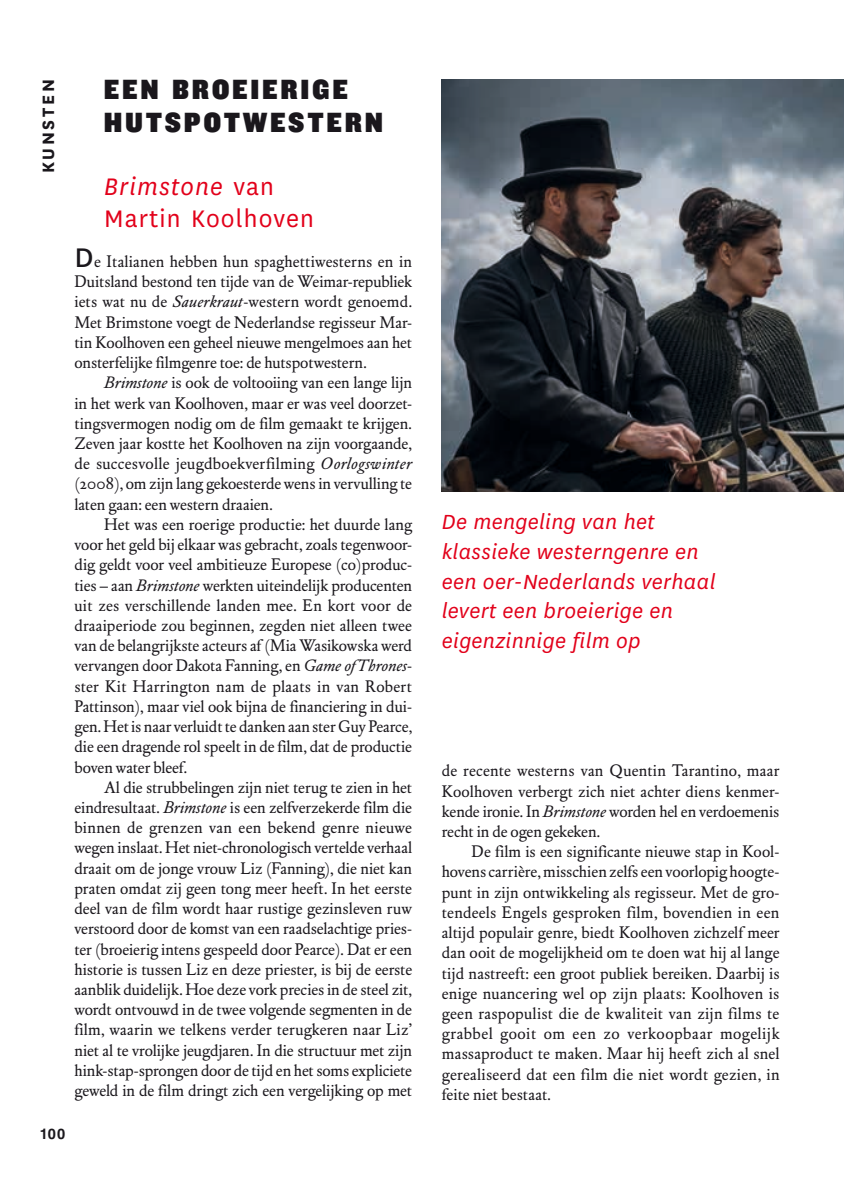
<style>
.page{position:relative;width:844px;height:1191px;background:#fff}
.page>*{position:absolute;margin:0;border:0;box-sizing:border-box;transform-origin:0 0}
.t1{font:28.88px/33.2px "Knockout HTF91 Ultmt Middlewt";letter-spacing:.12em;color:#1a171c;scale:.96 1}
.t2{font:28px/31.5px "National";letter-spacing:.04em;color:#e2001a}
.t3{font:italic 23.8px/29.8px "National";letter-spacing:.015em;color:#e2001a}
.t4{font:700 19.25px "National";letter-spacing:.14em;color:#1a171c}
.t5{font:16.62px/20.3px "DTL Elzevir ST";color:#1a171c;text-align:justify}
.t6{font:700 14.7px "Helvetica LT Std";color:#1a171c}
.s1{font-style:italic}
.s2{font-family:"National";font-size:31.5px}
.s3{font-style:italic;font-size:16.28px}
</style>
<div class="page">
<img style="left:441px;top:79px;width:402px;height:412px">
<p class="t4" style="left:35px;top:173px;width:95px;rotate:-90deg">KUNSTEN</p>
<h1 class="t1" style="left:104px;top:73px;width:291px">EEN BROEIERIGE<br>HUTSPOTWESTERN</h1>
<h2 class="t2" style="left:104px;top:169px;width:211px"><span class="s1">Brimstone</span> van<br>Martin Koolhoven</h2>
<p class="t5" style="left:74px;top:251px;width:339px"><span class="s2">D</span>e Italianen hebben hun spaghettiwesterns en in Duitsland bestond ten tijde van de Weimar-republiek iets wat nu de <span class="s3">Sauerkraut</span>-western wordt genoemd.<br>Met Brimstone voegt de Nederlandse regisseur Mar&shy;tin Koolhoven een geheel nieuwe mengelmoes aan het onsterfelijke filmgenre toe: de hutspotwestern.</p>
<p class="t5" style="left:74px;top:373px;width:339px;text-indent:30px"><span class="s3">Brimstone</span> is ook de voltooiing van een lange lijn in het werk van Koolhoven, maar er was veel doorzet&shy;tingsvermogen nodig om de film gemaakt te krijgen.<br>Zeven jaar kostte het Koolhoven na zijn voorgaande, de succesvolle jeugdboekverfilming <span class="s3">Oorlogswinter </span>(2008), om zijn lang gekoesterde wens in vervulling te laten gaan: een western draaien.</p>
<p class="t5" style="left:74px;top:514px;width:339px;text-indent:30px">Het was een roerige productie: het duurde lang voor het geld bij elkaar was gebracht, zoals tegenwoor&shy;dig geldt voor veel ambitieuze Europese (co)produc&shy;ties – aan <span class="s3">Brimstone</span> werkten uiteindelijk producenten uit zes verschillende landen mee. En kort voor de draaiperiode zou beginnen, zegden niet alleen twee van de belangrijkste acteurs af (Mia Wasikowska werd vervangen door Dakota Fanning, en <span class="s3">Game ofThrones&shy;</span>ster Kit Harrington nam de plaats in van Robert Pattinson), maar viel ook bijna de financiering in dui&shy;gen. Het is naar verluidt te danken aan ster Guy Pearce, die een dragende rol speelt in de film, dat de productie boven water bleef.</p>
<p class="t5" style="left:74px;top:777px;width:339px;text-indent:30px">Al die strubbelingen zijn niet terug te zien in het eindresultaat. <span class="s1">Brimstone</span> is een zelfverzekerde film die binnen de grenzen van een bekend genre nieuwe wegen inslaat. Het niet-chronologisch vertelde verhaal draait om de jonge vrouw Liz (Fanning), die niet kan praten omdat zij geen tong meer heeft. In het eerste deel van de film wordt haar rustige gezinsleven ruw verstoord door de komst van een raadselachtige pries&shy;ter (broeierig intens gespeeld door Pearce). Dat er een historie is tussen Liz en deze priester, is bij de eerste aanblik duidelijk. Hoe deze vork precies in de steel zit, wordt ontvouwd in de twee volgende segmenten in de film, waarin we telkens verder terugkeren naar Liz’ niet al te vrolijke jeugdjaren. In die structuur met zijn hink-stap-sprongen door de tijd en het soms expliciete geweld in de film dringt zich een vergelijking op met</p>
<p class="t6" style="left:40px;top:1124px;width:27px">100</p>
<h3 class="t3" style="left:441px;top:506px;width:275px">De mengeling van het klassieke westerngenre en een oer-Nederlands verhaal levert een broeierige en eigenzinnige film op</h3>
<p class="t5" style="left:441px;top:761px;width:339px">de recente westerns van Quentin Tarantino, maar Koolhoven verbergt zich niet achter diens kenmer&shy;kende ironie. In <span class="s3">Brimstone</span> worden hel en verdoemenis recht in de ogen gekeken.</p>
<p class="t5" style="left:441px;top:841px;width:339px;text-indent:30px">De film is een significante nieuwe stap in Kool&shy;hovens carrière, misschien zelfs een voorlopig hoogte&shy;punt in zijn ontwikkeling als regisseur. Met de gro&shy;tendeels Engels gesproken film, bovendien in een altijd populair genre, biedt Koolhoven zichzelf meer dan ooit de mogelijkheid om te doen wat hij al lange tijd nastreeft: een groot publiek bereiken. Daarbij is enige nuancering wel op zijn plaats: Koolhoven is geen raspopulist die de kwaliteit van zijn films te grabbel gooit om een zo verkoopbaar mogelijk massaproduct te maken. Maar hij heeft zich al snel gerealiseerd dat een film die niet wordt gezien, in feite niet bestaat.</p>
</div>
